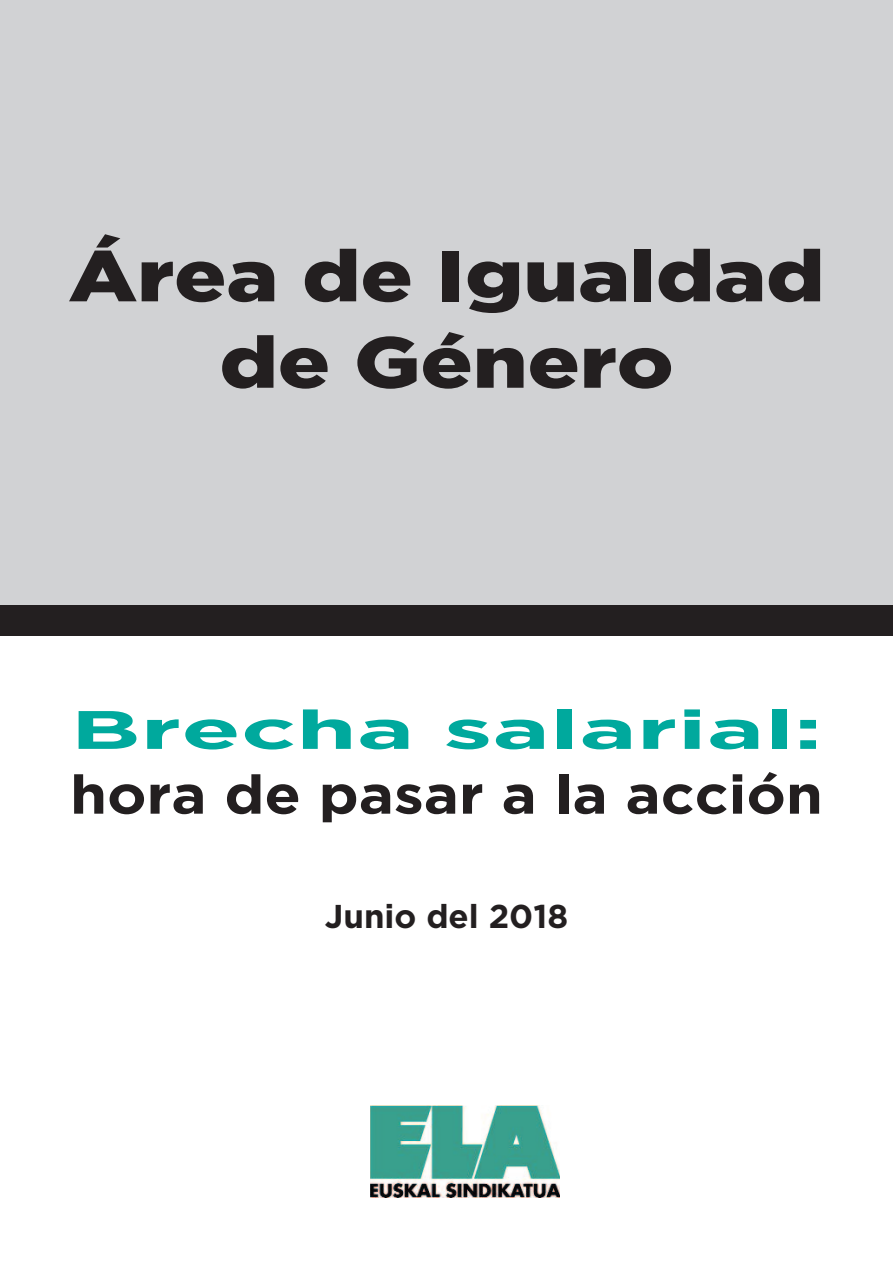
<style>
.page{position:relative;width:893px;height:1263px;background:#fff}
.page>*{position:absolute;margin:0;border:0;box-sizing:border-box;transform-origin:0 0}
.t1{font:900 72px/86.4px "Gotham";color:#231f20;text-align:center;scale:1.2 1}
.t2{font:700 54px "Gotham";color:#231f20;scale:1.1 1}
.t3{font:700 54px "Gotham";color:#00a99d;scale:1.8 1}
.t4{font:700 33px "Gotham";color:#231f20}
</style>
<div class="page">
<img style="left:370px;top:1106px;width:190px;height:91px">
<div style="left:0;top:605px;width:893px;height:31px;background:#231f20"></div>
<div style="left:0;top:0;width:893px;height:605px;background:#d1d2d4"></div>
<p class="t1" style="left:69px;top:231px;width:631px">Área de Igualdad de Género</p>
<p class="t3" style="left:70px;top:698px;width:419px">Brecha salarial:</p>
<p class="t2" style="left:70px;top:763px;width:686px">hora de pasar a la acción</p>
<p class="t4" style="left:325px;top:897px;width:245px">Junio del 2018</p>
</div>
